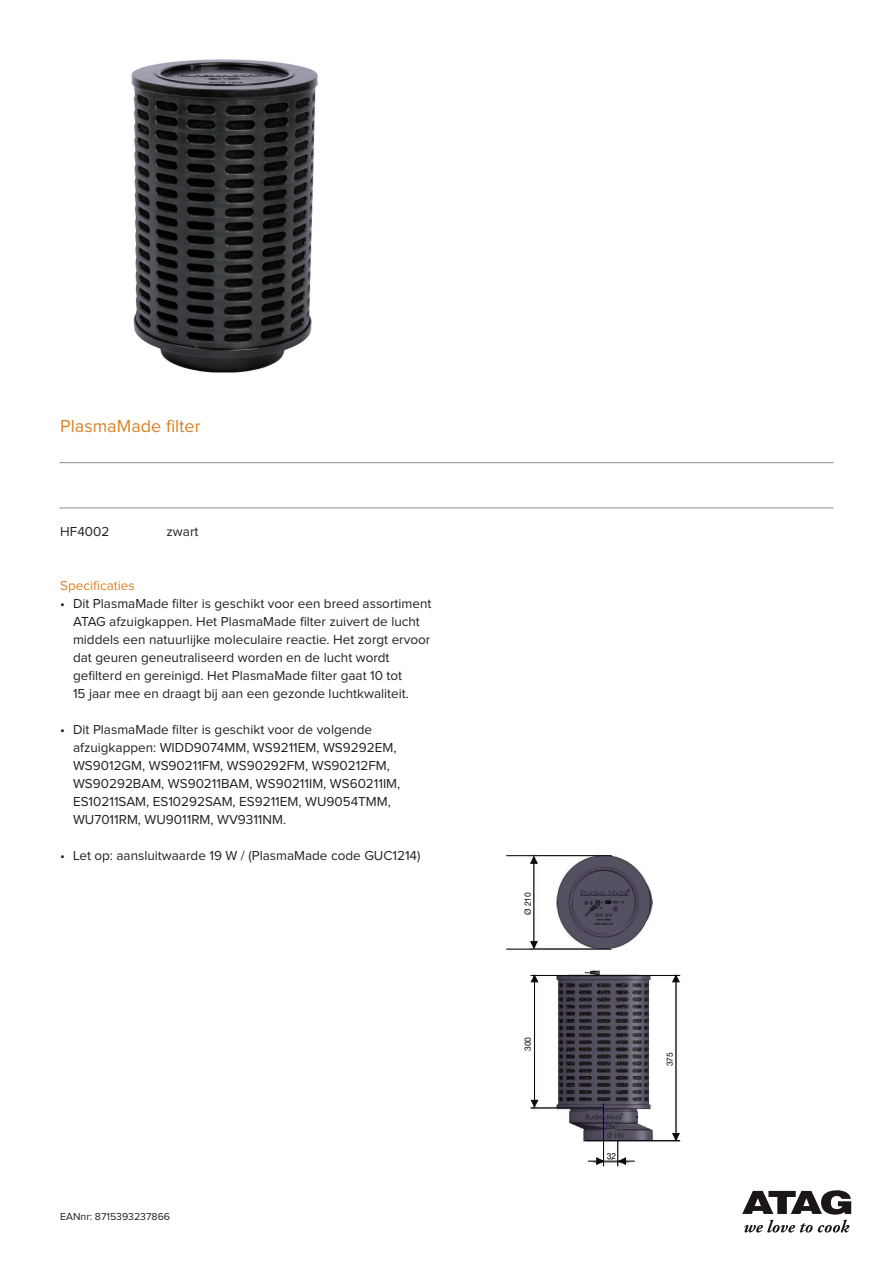
<style>
.page{position:relative;width:893px;height:1263px;background:#fff}
.page>*{position:absolute;margin:0;border:0;box-sizing:border-box;transform-origin:0 0}
.t1{font:18px "Proxima Nova";color:#db8225}
.t2{font:13.5px/18px "Proxima Nova";color:#231f20}
.t3{font:13.5px "Proxima Nova";color:#db8225}
.t4{font:10.5px "Proxima Nova";color:#231f20}
.t5{font:8.55px "Helvetica Neue LT Std";color:#0a0a08}
</style>
<div class="page">
<hr style="left:60px;top:462px;width:773px;height:1px;background:#8a8c8f">
<hr style="left:60px;top:508px;width:773px;height:1px;background:#8a8c8f">
<svg style="left:744px;top:1220px;width:105px;height:12px"></svg>
<svg style="left:742px;top:1190px;width:109px;height:24px"></svg>
<img style="left:131px;top:59px;width:187px;height:314px">
<img style="left:510px;top:852px;width:171px;height:315px">
<div style="left:605px;top:1151px;width:12px;height:8px;background:#fff"></div>
<div style="left:522px;top:1035px;width:11px;height:18px;background:#fff"></div>
<div style="left:664px;top:1051px;width:10px;height:18px;background:#fff"></div>
<div style="left:522px;top:891px;width:11px;height:28px;background:#fff"></div>
<hr style="left:506px;top:855px;width:106px;height:1px;background:#0a0a08">
<hr style="left:506px;top:949px;width:106px;height:1px;background:#0a0a08">
<hr style="left:534px;top:860px;width:1px;height:87px;background:#0a0a08">
<svg style="left:530px;top:855px;width:8px;height:9px"></svg>
<svg style="left:530px;top:941px;width:8px;height:8px"></svg>
<hr style="left:534px;top:980px;width:1px;height:126px;background:#0a0a08">
<hr style="left:603px;top:1103px;width:1px;height:63px;background:#0a0a08">
<svg style="left:530px;top:974px;width:8px;height:9px"></svg>
<svg style="left:530px;top:1099px;width:9px;height:9px"></svg>
<hr style="left:676px;top:980px;width:1px;height:155px;background:#0a0a08">
<svg style="left:672px;top:974px;width:8px;height:9px"></svg>
<svg style="left:672px;top:1133px;width:8px;height:7px"></svg>
<hr style="left:531px;top:975px;width:149px;height:1px;background:#0a0a08">
<hr style="left:586px;top:1140px;width:94px;height:1px;background:#0a0a08">
<hr style="left:531px;top:1107px;width:72px;height:1px;background:#0a0a08">
<svg style="left:596px;top:1157px;width:7px;height:8px"></svg>
<svg style="left:617px;top:1141px;width:9px;height:25px"></svg>
<hr style="left:588px;top:1161px;width:47px;height:1px;background:#0a0a08">
<h1 class="t1" style="left:60px;top:418px;width:142px">PlasmaMade filter</h1>
<p class="t2" style="left:60px;top:523px;width:51px">HF4002</p>
<p class="t2" style="left:167px;top:523px;width:33px">zwart</p>
<p class="t3" style="left:60px;top:579px;width:76px">Specificaties</p>
<p class="t2" style="left:73px;top:595px;width:360px;text-indent:-13px">• Dit PlasmaMade filter is geschikt voor een breed assortiment ATAG afzuigkappen. Het PlasmaMade filter zuivert de lucht middels een natuurlijke moleculaire reactie. Het zorgt ervoor dat geuren geneutraliseerd worden en de lucht wordt gefilterd en gereinigd. Het PlasmaMade filter gaat 10 tot<br>15 jaar mee en draagt bij aan een gezonde luchtkwaliteit.</p>
<p class="t2" style="left:73px;top:721px;width:329px;text-indent:-13px">• Dit PlasmaMade filter is geschikt voor de volgende afzuigkappen: WIDD9074MM, WS9211EM, WS9292EM, WS9012GM, WS90211FM, WS90292FM, WS90212FM, WS90292BAM, WS90211BAM, WS90211IM, WS60211IM, ES10211SAM, ES10292SAM, ES9211EM, WU9054TMM, WU7011RM, WU9011RM, WV9311NM.</p>
<p class="t2" style="left:60px;top:847px;width:362px">• Let op: aansluitwaarde 19 W / (PlasmaMade code GUC1214)</p>
<p class="t4" style="left:60px;top:1212px;width:111px">EANnr: 8715393237866</p>
<p class="t5" style="left:523px;top:915px;width:25px;rotate:-90deg">Ø 210</p>
<p class="t5" style="left:523px;top:1051px;width:16px;rotate:-90deg">300</p>
<p class="t5" style="left:607px;top:1151px;width:11px">32</p>
<p class="t5" style="left:665px;top:1066px;width:16px;rotate:-90deg">375</p>
</div>
